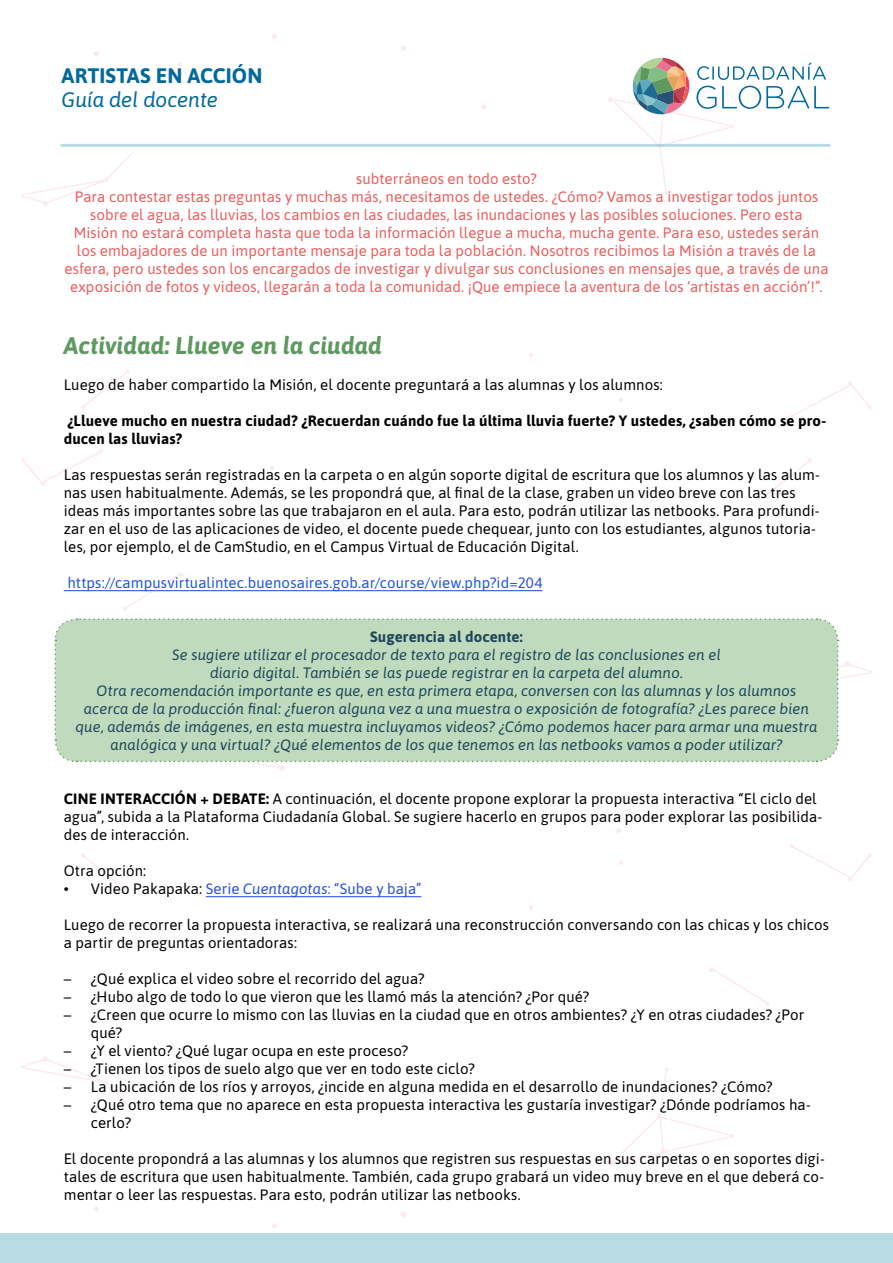
<style>
.page{position:relative;width:893px;height:1263px;background:#fff}
.page>*{position:absolute;margin:0;border:0;box-sizing:border-box;transform-origin:0 0}
.t1{font:italic 700 24px "Asap";letter-spacing:.005em;color:#5e9a60}
.t2{font:700 21px "Asap";letter-spacing:.005em;color:#02699a}
.t3{font:italic 21px "Asap";letter-spacing:-.005em;color:#02699a}
.t4{font:15px/18px "Asap";letter-spacing:.005em;color:#000}
.t5{font:15px/18px "Asap";letter-spacing:.005em;color:#eb5d5c;text-align:center}
.t6{font:italic 15px/18px "Asap";letter-spacing:.01em;color:#1f475c;text-align:center}
.t7{font:15px "Asap";letter-spacing:.005em;color:#2751e0}
.t8{font:700 15px/18px "Asap";letter-spacing:.01em;color:#000}
.t9{font:700 15px "Asap";letter-spacing:.01em;color:#1f475c}
.s1{font-weight:700}
.s2{color:#000}
.s3{font-style:italic}
</style>
<div class="page">
<svg style="left:94px;top:51px;width:5px;height:5px"></svg>
<svg style="left:272px;top:34px;width:5px;height:5px"></svg>
<svg style="left:401px;top:46px;width:5px;height:5px"></svg>
<svg style="left:481px;top:105px;width:5px;height:5px"></svg>
<svg style="left:619px;top:398px;width:4px;height:4px"></svg>
<svg style="left:529px;top:353px;width:4px;height:4px"></svg>
<svg style="left:81px;top:370px;width:48px;height:39px"></svg>
<svg style="left:21px;top:152px;width:112px;height:54px"></svg>
<svg style="left:710px;top:257px;width:59px;height:38px"></svg>
<svg style="left:790px;top:382px;width:82px;height:36px"></svg>
<svg style="left:794px;top:811px;width:5px;height:6px"></svg>
<svg style="left:616px;top:828px;width:5px;height:5px"></svg>
<svg style="left:487px;top:817px;width:5px;height:5px"></svg>
<svg style="left:270px;top:466px;width:4px;height:4px"></svg>
<svg style="left:360px;top:510px;width:4px;height:4px"></svg>
<svg style="left:764px;top:458px;width:48px;height:40px"></svg>
<svg style="left:124px;top:573px;width:59px;height:37px"></svg>
<svg style="left:21px;top:449px;width:82px;height:37px"></svg>
<svg style="left:94px;top:1206px;width:5px;height:6px"></svg>
<svg style="left:272px;top:1223px;width:5px;height:5px"></svg>
<svg style="left:401px;top:1212px;width:5px;height:5px"></svg>
<svg style="left:481px;top:1153px;width:5px;height:5px"></svg>
<svg style="left:619px;top:861px;width:4px;height:4px"></svg>
<svg style="left:529px;top:905px;width:4px;height:4px"></svg>
<svg style="left:81px;top:853px;width:48px;height:40px"></svg>
<svg style="left:21px;top:1056px;width:112px;height:54px"></svg>
<svg style="left:608px;top:1068px;width:126px;height:98px"></svg>
<svg style="left:710px;top:968px;width:59px;height:37px"></svg>
<svg style="left:790px;top:844px;width:82px;height:37px"></svg>
<div style="left:0;top:1234px;width:893px;height:29px;background:#b8dce1"></div>
<svg style="left:608px;top:58px;width:221px;height:137px"></svg>
<hr style="left:62px;top:144px;width:767px;height:3px;background:#8ac6ce">
<hr style="left:64px;top:590px;width:478px;height:1px;background:#2751e0">
<svg style="left:54px;top:618px;width:818px;height:153px;background:#c5ddc2"></svg>
<hr style="left:206px;top:896px;width:215px;height:1px;background:#2751e0">
<h2 class="t2" style="left:62px;top:61px;width:202px">ARTISTAS EN ACCIÓN</h2>
<h2 class="t3" style="left:62px;top:86px;width:158px">Guía del docente</h2>
<p class="t5" style="left:64px;top:169px;width:766px">subterráneos en todo esto?<br>Para contestar estas preguntas y muchas más, necesitamos de ustedes. ¿Cómo? Vamos a investigar todos juntos sobre el agua, las lluvias, los cambios en las ciudades, las inundaciones y las posibles soluciones. Pero esta<br>Misión no estará completa hasta que toda la información llegue a mucha, mucha gente. Para eso, ustedes serán los embajadores de un importante mensaje para toda la población. Nosotros recibimos la Misión a través de la esfera, pero ustedes son los encargados de investigar y divulgar sus conclusiones en mensajes que, a través de una exposición de fotos y videos, llegarán a toda la comunidad. ¡Que empiece la aventura de los ‘artistas en acción’!”.</p>
<h1 class="t1" style="left:64px;top:329px;width:320px">Actividad: Llueve en la ciudad</h1>
<p class="t4" style="left:64px;top:375px;width:600px">Luego de haber compartido la Misión, el docente preguntará a las alumnas y los alumnos:</p>
<p class="t8" style="left:64px;top:411px;width:764px">¿Llueve mucho en nuestra ciudad? ¿Recuerdan cuándo fue la última lluvia fuerte? Y ustedes, ¿saben cómo se pro&shy;ducen las lluvias?</p>
<p class="t4" style="left:64px;top:465px;width:758px">Las respuestas serán registradas en la carpeta o en algún soporte digital de escritura que los alumnos y las alum&shy;nas usen habitualmente. Además, se les propondrá que, al final de la clase, graben un video breve con las tres ideas más importantes sobre las que trabajaron en el aula. Para esto, podrán utilizar las netbooks. Para profundi&shy;zar en el uso de las aplicaciones de video, el docente puede chequear, junto con los estudiantes, algunos tutoria&shy;les, por ejemplo, el de CamStudio, en el Campus Virtual de Educación Digital.</p>
<p class="t7" style="left:67px;top:572px;width:476px">https://campusvirtualintec.buenosaires.gob.ar/course/view.php?id=204</p>
<p class="t9" style="left:370px;top:626px;width:154px">Sugerencia al docente:</p>
<p class="t6" style="left:76px;top:645px;width:743px">Se sugiere utilizar el procesador de texto para el registro de las conclusiones en el<br>diario digital. También se las puede registrar en la carpeta del alumno.<br>Otra recomendación importante es que, en esta primera etapa, conversen con las alumnas y los alumnos acerca de la producción final: ¿fueron alguna vez a una muestra o exposición de fotografía? ¿Les parece bien que, además de imágenes, en esta muestra incluyamos videos? ¿Cómo podemos hacer para armar una muestra analógica y una virtual? ¿Qué elementos de los que tenemos en las netbooks vamos a poder utilizar?</p>
<p class="t4" style="left:64px;top:789px;width:760px"><span class="s1">CINE INTERACCIÓN + DEBATE:</span> A continuación, el docente propone explorar la propuesta interactiva “El ciclo del agua”, subida a la Plataforma Ciudadanía Global. Se sugiere hacerlo en grupos para poder explorar las posibilida&shy;des de interacción.</p>
<p class="t4" style="left:64px;top:861px;width:84px">Otra opción:</p>
<p class="t7" style="left:64px;top:878px;width:359px"><span class="s2">• Video Pakapaka:</span> Serie <span class="s3">Cuentagotas</span>: “Sube y baja”</p>
<p class="t4" style="left:64px;top:915px;width:767px">Luego de recorrer la propuesta interactiva, se realizará una reconstrucción conversando con las chicas y los chicos a partir de preguntas orientadoras:</p>
<p class="t4" style="left:64px;top:969px;width:362px">– ¿Qué explica el video sobre el recorrido del agua?</p>
<p class="t4" style="left:64px;top:987px;width:527px">– ¿Hubo algo de todo lo que vieron que les llamó más la atención? ¿Por qué?</p>
<p class="t4" style="left:91px;top:1005px;width:715px;text-indent:-27px">– ¿Creen que ocurre lo mismo con las lluvias en la ciudad que en otros ambientes? ¿Y en otras ciudades? ¿Por qué?</p>
<p class="t4" style="left:64px;top:1041px;width:346px">– ¿Y el viento? ¿Qué lugar ocupa en este proceso?</p>
<p class="t4" style="left:64px;top:1059px;width:412px">– ¿Tienen los tipos de suelo algo que ver en todo este ciclo?</p>
<p class="t4" style="left:64px;top:1077px;width:710px">– La ubicación de los ríos y arroyos, ¿incide en alguna medida en el desarrollo de inundaciones? ¿Cómo?</p>
<p class="t4" style="left:91px;top:1095px;width:722px;text-indent:-27px">– ¿Qué otro tema que no aparece en esta propuesta interactiva les gustaría investigar? ¿Dónde podríamos ha&shy;cerlo?</p>
<p class="t4" style="left:64px;top:1149px;width:763px;text-align:justify">El docente propondrá a las alumnas y los alumnos que registren sus respuestas en sus carpetas o en soportes digi&shy;tales de escritura que usen habitualmente. También, cada grupo grabará un video muy breve en el que deberá co&shy;mentar o leer las respuestas. Para esto, podrán utilizar las netbooks.</p>
</div>
